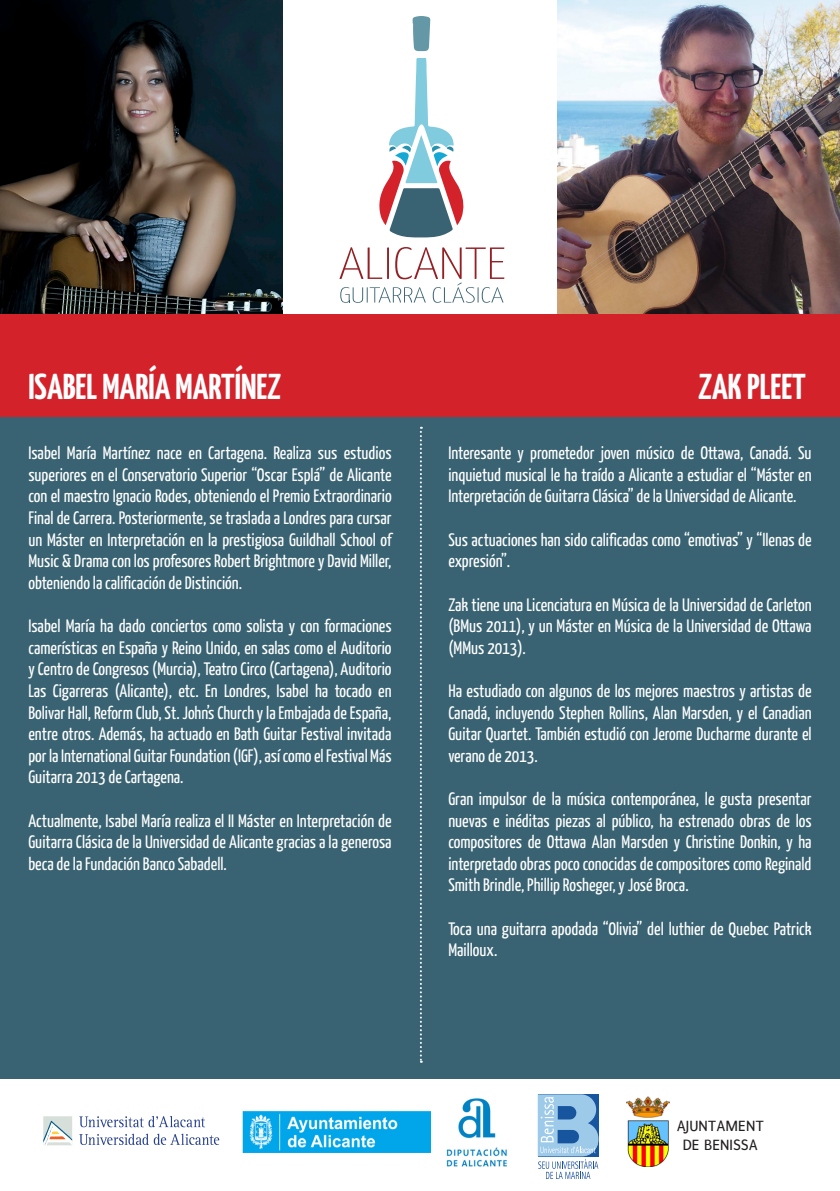
<style>
.page{position:relative;width:840px;height:1191px;background:#fff}
.page>*{position:absolute;margin:0;border:0;box-sizing:border-box;transform-origin:0 0}
.t1{font:700 36px "Yanone Kaffeesatz";color:#fff}
.texto_izq{font:18px/21.6px "Yanone Kaffeesatz";color:#fff;text-align:justify}
.t2{font:16px "Puritan";color:#231f20}
</style>
<div class="page">
<img style="left:0;top:0;width:282px;height:314px">
<img style="left:557px;top:0;width:282px;height:314px">
<svg style="left:79px;top:1133px;width:140px;height:12px"></svg>
<div style="left:43px;top:1116px;width:29px;height:29px;background:#d7dfda"></div>
<svg style="left:43px;top:1120px;width:29px;height:25px"></svg>
<svg style="left:79px;top:1116px;width:126px;height:11px"></svg>
<img style="left:446px;top:1098px;width:62px;height:68px">
<svg style="left:339px;top:247px;width:165px;height:56px"></svg>
<svg style="left:412px;top:16px;width:18px;height:35px"></svg>
<svg style="left:379px;top:58px;width:85px;height:180px"></svg>
<div style="left:0;top:414px;width:839px;height:664px;background:#396372"></div>
<svg style="left:419px;top:427px;width:2px;height:635px"></svg>
<img style="left:243px;top:1110px;width:187px;height:42px">
<div style="left:0;top:314px;width:839px;height:102px;background:#d4222b"></div>
<img style="left:626px;top:1096px;width:43px;height:70px">
<svg style="left:537px;top:1094px;width:61px;height:85px"></svg>
<p class="t1" style="left:28px;top:364px;width:254px">ISABEL MARÍA MARTÍNEZ</p>
<p class="t1" style="left:698px;top:364px;width:109px">ZAK PLEET</p>
<p class="texto_izq" style="left:28px;top:442px;width:364px">Isabel María Martínez nace en Cartagena. Realiza sus estudios superiores en el Conservatorio Superior “Oscar Esplá” de Alicante con el maestro Ignacio Rodes, obteniendo el Premio Extraordinario Final de Carrera. Posteriormente, se traslada a Londres para cursar un Máster en Interpretación en la prestigiosa Guildhall School of Music &amp; Drama con los profesores Robert Brightmore y David Miller, obteniendo la calificación de Distinción.</p>
<p class="texto_izq" style="left:28px;top:614px;width:364px">Isabel María ha dado conciertos como solista y con formaciones camerísticas en España y Reino Unido, en salas como el Auditorio y Centro de Congresos (Murcia), Teatro Circo (Cartagena), Auditorio Las Cigarreras (Alicante), etc. En Londres, Isabel ha tocado en Bolivar Hall, Reform Club, St. John’s Church y la Embajada de España, entre otros. Además, ha actuado en Bath Guitar Festival invitada por la International Guitar Foundation (IGF), así como el Festival Más Guitarra 2013 de Cartagena.</p>
<p class="texto_izq" style="left:28px;top:809px;width:364px">Actualmente, Isabel María realiza el II Máster en Interpretación de Guitarra Clásica de la Universidad de Alicante gracias a la generosa beca de la Fundación Banco Sabadell.</p>
<p class="texto_izq" style="left:448px;top:442px;width:364px">Interesante y prometedor joven músico de Ottawa, Canadá. Su inquietud musical le ha traído a Alicante a estudiar el “Máster en Interpretación de Guitarra Clásica” de la Universidad de Alicante.</p>
<p class="texto_izq" style="left:448px;top:528px;width:364px">Sus actuaciones han sido calificadas como “emotivas” y “llenas de expresión”.</p>
<p class="texto_izq" style="left:448px;top:593px;width:364px">Zak tiene una Licenciatura en Música de la Universidad de Carleton (BMus 2011), y un Máster en Música de la Universidad de Ottawa (MMus 2013).</p>
<p class="texto_izq" style="left:448px;top:679px;width:364px">Ha estudiado con algunos de los mejores maestros y artistas de Canadá, incluyendo Stephen Rollins, Alan Marsden, y el Canadian Guitar Quartet. También estudió con Jerome Ducharme durante el verano de 2013.</p>
<p class="texto_izq" style="left:448px;top:787px;width:364px">Gran impulsor de la música contemporánea, le gusta presentar nuevas e inéditas piezas al público, ha estrenado obras de los compositores de Ottawa Alan Marsden y Christine Donkin, y ha interpretado obras poco conocidas de compositores como Reginald Smith Brindle, Phillip Rosheger, y José Broca.</p>
<p class="texto_izq" style="left:448px;top:917px;width:364px">Toca una guitarra apodada “Olivia” del luthier de Quebec Patrick<br>Mailloux.</p>
<p class="t2" style="left:676px;top:1117px;width:89px">AJUNTAMENT</p>
<p class="t2" style="left:682px;top:1136px;width:77px">DE BENISSA</p>
</div>
